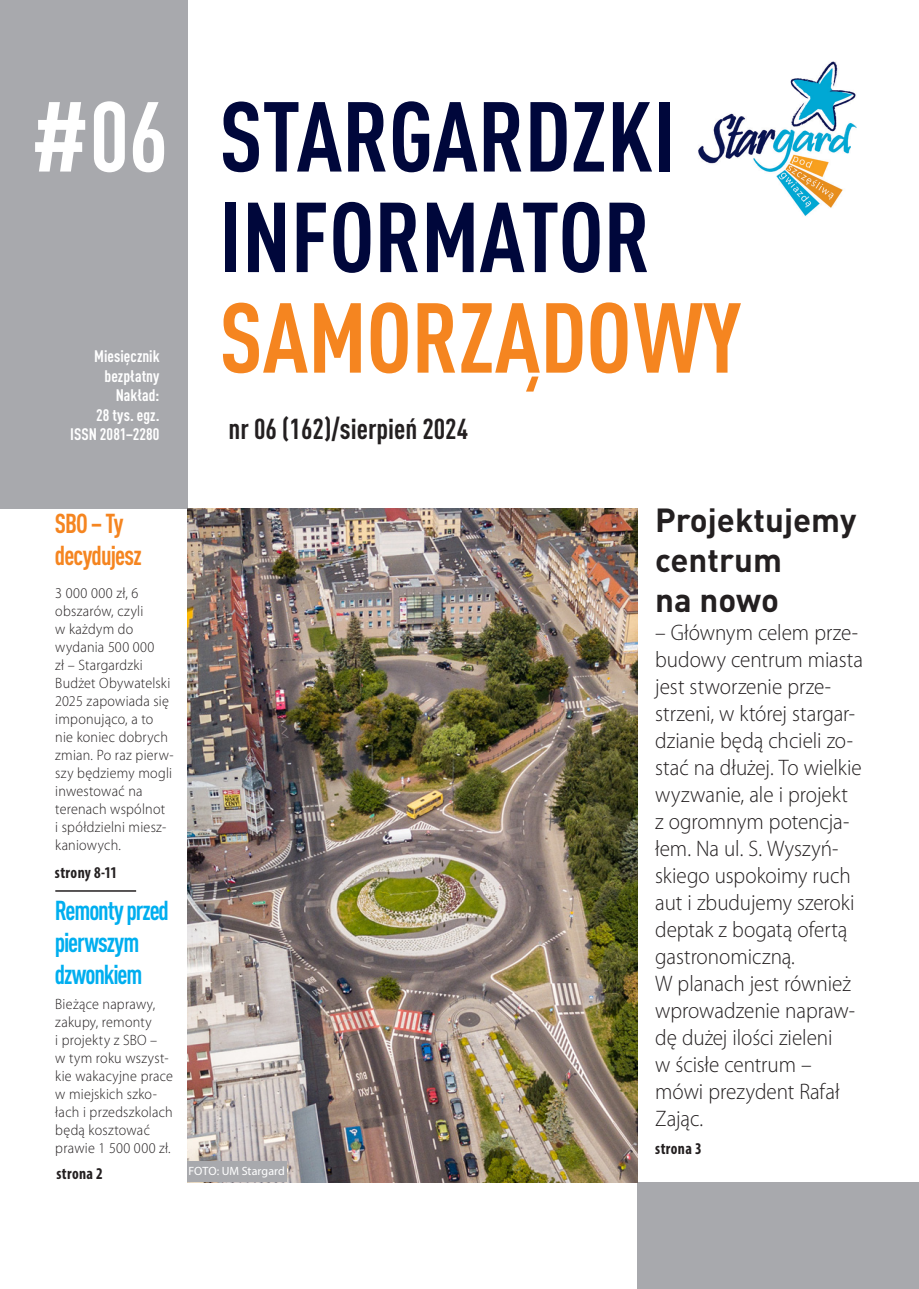
<style>
.page{position:relative;width:919px;height:1289px;background:#fff}
.page>*{position:absolute;margin:0;border:0;box-sizing:border-box;transform-origin:0 0}
.t1{font:700 condensed 97.5px "DIN Pro";color:#00073b}
.t2{font:700 condensed 97.5px "DIN Pro";color:#f58520}
.t3{font:700 condensed 97.5px "DIN Pro";color:#fff}
.t4{font:700 33px "DIN Pro";color:#231f20}
.t5{font:700 condensed 28.5px "DIN Pro";color:#231f20}
.t6{font:700 condensed 27px/32.4px "DIN Pro";letter-spacing:-.045em;color:#00aeef;scale:.94 1}
.t7{font:700 condensed 27px "DIN Pro";letter-spacing:-.035em;color:#f58520;scale:.94 1}
.t8{font:300 22.5px/27px "Myriad Pro";color:#231f20;scale:.94 1}
.t9{font:700 condensed 16.5px "DIN Pro";letter-spacing:.005em;color:#fff}
.t10{font:700 condensed 16.5px "Myriad Pro";letter-spacing:.025em;color:#231f20;scale:.94 1}
.t11{font:300 15px/18px "Myriad Pro";letter-spacing:.02em;color:#231f20;scale:.94 1}
.t12{font:12px "Myriad Pro";letter-spacing:.005em;color:#fff}
</style>
<div class="page">
<img style="left:698px;top:61px;width:159px;height:155px">
<div style="left:0;top:0;width:187px;height:508px;background:#a8a9ad"></div>
<div style="left:637px;top:1182px;width:281px;height:106px;background:#a8a9ad"></div>
<hr style="left:55px;top:890px;width:81px;height:1px;background:#231f20">
<img style="left:187px;top:509px;width:450px;height:673px">
<div style="left:187px;top:1161px;width:100px;height:20px;background:#a8a9ad"></div>
<p class="t3" style="left:30px;top:63px;width:139px">#06</p>
<p class="t1" style="left:219px;top:63px;width:457px">STARGARDZKI</p>
<p class="t1" style="left:219px;top:164px;width:432px">INFORMATOR</p>
<p class="t2" style="left:219px;top:264px;width:523px">SAMORZĄDOWY</p>
<p class="t5" style="left:228px;top:407px;width:241px">nr 06 (162)/sierpień 2024</p>
<p class="t9" style="left:94px;top:344px;width:67px">Miesięcznik</p>
<p class="t9" style="left:104px;top:363px;width:56px">bezpłatny</p>
<p class="t9" style="left:116px;top:383px;width:45px">Nakład:</p>
<p class="t9" style="left:96px;top:402px;width:65px">28 tys. egz.</p>
<p class="t9" style="left:70px;top:422px;width:91px">ISSN 2081–2280</p>
<p class="t7" style="left:55px;top:502px;width:74px">SBO – Ty</p>
<p class="t7" style="left:55px;top:535px;width:94px">decydujesz</p>
<p class="t11" style="left:55px;top:584px;width:95px">3 000 000 zł, 6 obszarów, czyli</p>
<p class="t11" style="left:55px;top:620px;width:127px">w każdym do wydania 500 000<br>zł – Stargardzki<br>Budżet Obywatelski<br>2025 zapowiada się imponująco, a to nie koniec dobrych zmian. Po raz pierw&shy;szy będziemy mogli inwestować na terenach wspólnot<br>i spółdzielni miesz&shy;kaniowych.</p>
<p class="t10" style="left:55px;top:862px;width:68px">strony 8-11</p>
<p class="t6" style="left:55px;top:891px;width:123px">Remonty przed pierwszym dzwonkiem</p>
<p class="t11" style="left:55px;top:995px;width:108px">Bieżące naprawy, zakupy, remonty</p>
<p class="t11" style="left:55px;top:1031px;width:110px">i projekty z SBO –</p>
<p class="t11" style="left:55px;top:1049px;width:127px">w tym roku wszyst&shy;kie wakacyjne prace w miejskich szko&shy;łach i przedszkolach będą kosztować prawie 1 500 000 zł.</p>
<p class="t10" style="left:56px;top:1163px;width:51px">strona 2</p>
<p class="t12" style="left:188px;top:1163px;width:98px">FOTO: UM Stargard</p>
<p class="t4" style="left:655px;top:493px;width:203px">Projektujemy</p>
<p class="t4" style="left:655px;top:532px;width:128px">centrum</p>
<p class="t4" style="left:655px;top:572px;width:125px">na nowo</p>
<p class="t8" style="left:655px;top:619px;width:223px">– Głównym celem prze&shy;budowy centrum miasta jest stworzenie prze&shy;strzeni, w której stargar&shy;dzianie będą chcieli zo&shy;stać na dłużej. To wielkie wyzwanie, ale i projekt<br>z ogromnym potencja&shy;łem. Na ul. S. Wyszyń&shy;skiego uspokoimy ruch aut i zbudujemy szeroki deptak z bogatą ofertą gastronomiczną.<br>W planach jest również wprowadzenie napraw&shy;dę dużej ilości zieleni<br>w ścisłe centrum – mówi prezydent Rafał<br>Zając.</p>
<p class="t10" style="left:655px;top:1137px;width:51px">strona 3</p>
</div>
